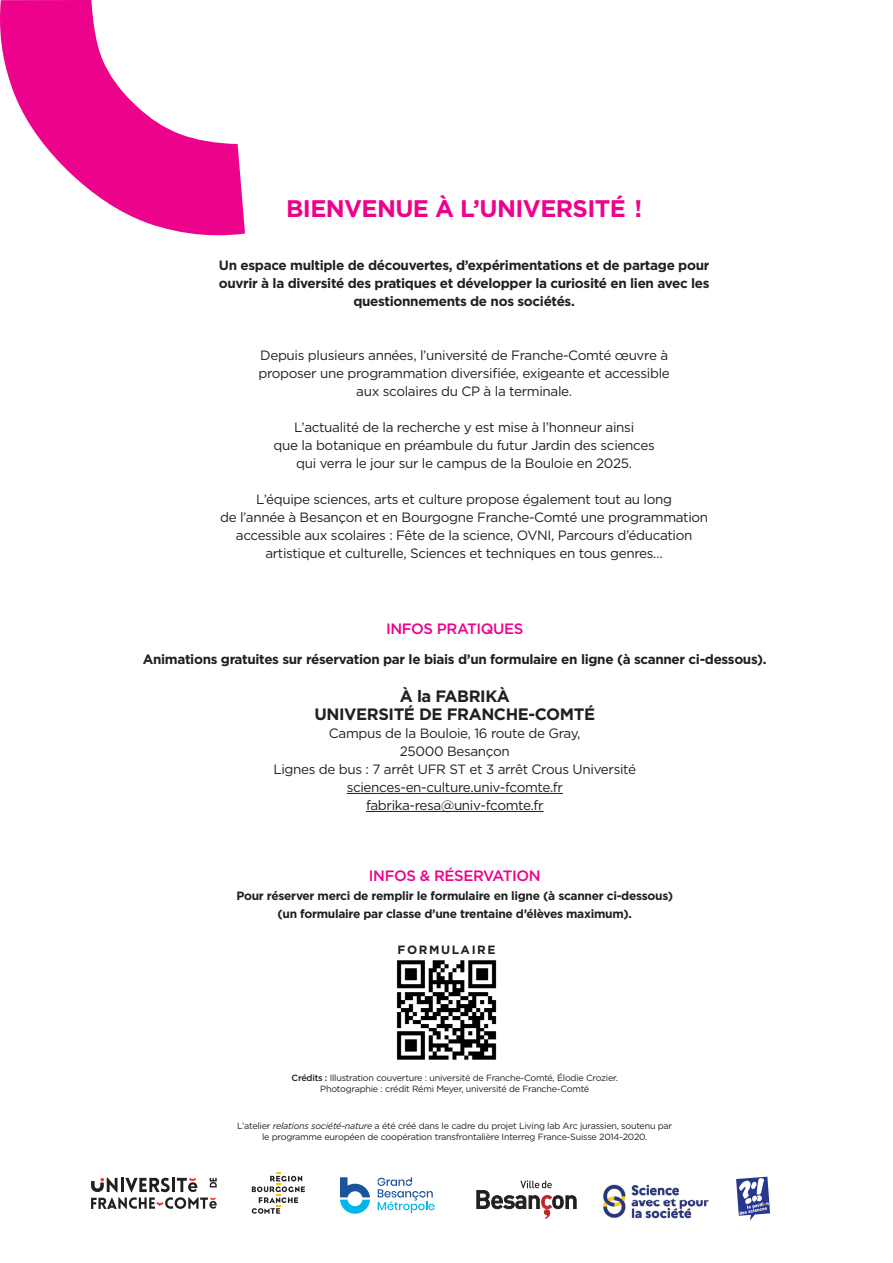
<style>
.page{position:relative;width:893px;height:1263px;background:#fff}
.page>*{position:absolute;margin:0;border:0;box-sizing:border-box;transform-origin:0 0}
.t1{font:700 24px "Gotham";letter-spacing:-.025em;color:#ed028c}
.t2{font:700 16.5px/18px "Gotham";letter-spacing:-.025em;color:#231f20;text-align:center}
.t3{font:500 15px "Gotham";letter-spacing:-.025em;color:#ed028c}
.t4{font:13.5px/18px "Gotham";letter-spacing:-.025em;color:#231f20;text-align:center}
.t5{font:700 13.5px/18px "Gotham";letter-spacing:-.025em;color:#231f20;text-align:center}
.t6{font:700 12px/18px "Gotham";letter-spacing:-.025em;color:#231f20;text-align:center}
.t7{font:700 12px "Gotham";letter-spacing:.13em;color:#231f20}
.t8{font:9px/10.8px "Gotham";letter-spacing:-.025em;color:#231f20;text-align:center}
.s1{font-weight:500}
.s2{font-style:italic}
</style>
<div class="page">
<img style="left:396px;top:960px;width:101px;height:100px">
<svg style="left:0;top:0;width:245px;height:235px"></svg>
<hr style="left:347px;top:793px;width:216px;height:1px;background:#231f20">
<hr style="left:366px;top:811px;width:177px;height:1px;background:#231f20">
<svg style="left:252px;top:1173px;width:53px;height:41px"></svg>
<svg style="left:91px;top:1177px;width:126px;height:32px"></svg>
<svg style="left:340px;top:1177px;width:30px;height:37px"></svg>
<svg style="left:377px;top:1177px;width:58px;height:36px"></svg>
<svg style="left:476px;top:1180px;width:101px;height:39px"></svg>
<svg style="left:736px;top:1177px;width:34px;height:43px"></svg>
<img style="left:603px;top:1184px;width:106px;height:35px">
<h1 class="t1" style="left:286px;top:193px;width:358px">BIENVENUE À L’UNIVERSITÉ !</h1>
<p class="t5" style="left:219px;top:256px;width:492px">Un espace multiple de découvertes, d’expérimentations et de partage pour ouvrir à la diversité des pratiques et développer la curiosité en lien avec les questionnements de nos sociétés.</p>
<p class="t4" style="left:258px;top:346px;width:413px">Depuis plusieurs années, l’université de Franche-Comté œuvre à proposer une programmation diversifiée, exigeante et accessible aux scolaires du CP à la terminale.</p>
<p class="t4" style="left:274px;top:418px;width:383px">L’actualité de la recherche y est mise à l’honneur ainsi<br>que la botanique en préambule du futur Jardin des sciences qui verra le jour sur le campus de la Bouloie en 2025.</p>
<p class="t4" style="left:220px;top:490px;width:490px">L’équipe sciences, arts et culture propose également tout au long<br>de l’année à Besançon et en Bourgogne Franche-Comté une programmation accessible aux scolaires : Fête de la science, OVNI, Parcours d’éducation artistique et culturelle, Sciences et techniques en tous genres…</p>
<p class="t3" style="left:386px;top:619px;width:139px">INFOS PRATIQUES</p>
<p class="t5" style="left:143px;top:650px;width:625px">Animations gratuites sur réservation par le biais d’un formulaire en ligne (à scanner ci-dessous).</p>
<p class="t2" style="left:314px;top:687px;width:282px">À la FABRIKÀ<br>UNIVERSITÉ DE FRANCHE-COMTÉ</p>
<p class="t4" style="left:273px;top:724px;width:364px">Campus de la Bouloie, 16 route de Gray,<br>25000 Besançon<br>Lignes de bus : 7 arrêt UFR ST et 3 arrêt Crous Université sciences-en-culture.univ-fcomte.fr fabrika-resa@univ-fcomte.fr</p>
<p class="t3" style="left:369px;top:865px;width:173px">INFOS &amp; RÉSERVATION</p>
<p class="t6" style="left:236px;top:887px;width:438px">Pour réserver merci de remplir le formulaire en ligne (à scanner ci-dessous) (un formulaire par classe d’une trentaine d’élèves maximum).</p>
<p class="t7" style="left:398px;top:942px;width:99px">FORMULAIRE</p>
<p class="t8" style="left:292px;top:1072px;width:328px"><span class="s1">Crédits :</span> Illustration couverture : université de Franche-Comté, Élodie Crozier.<br>Photographie : crédit Rémi Meyer, université de Franche-Comté</p>
<p class="t8" style="left:237px;top:1120px;width:436px">L’atelier <span class="s2">relations société-nature</span> a été créé dans le cadre du projet Living lab Arc jurassien, soutenu par le programme européen de coopération transfrontalière Interreg France-Suisse 2014-2020.</p>
</div>
